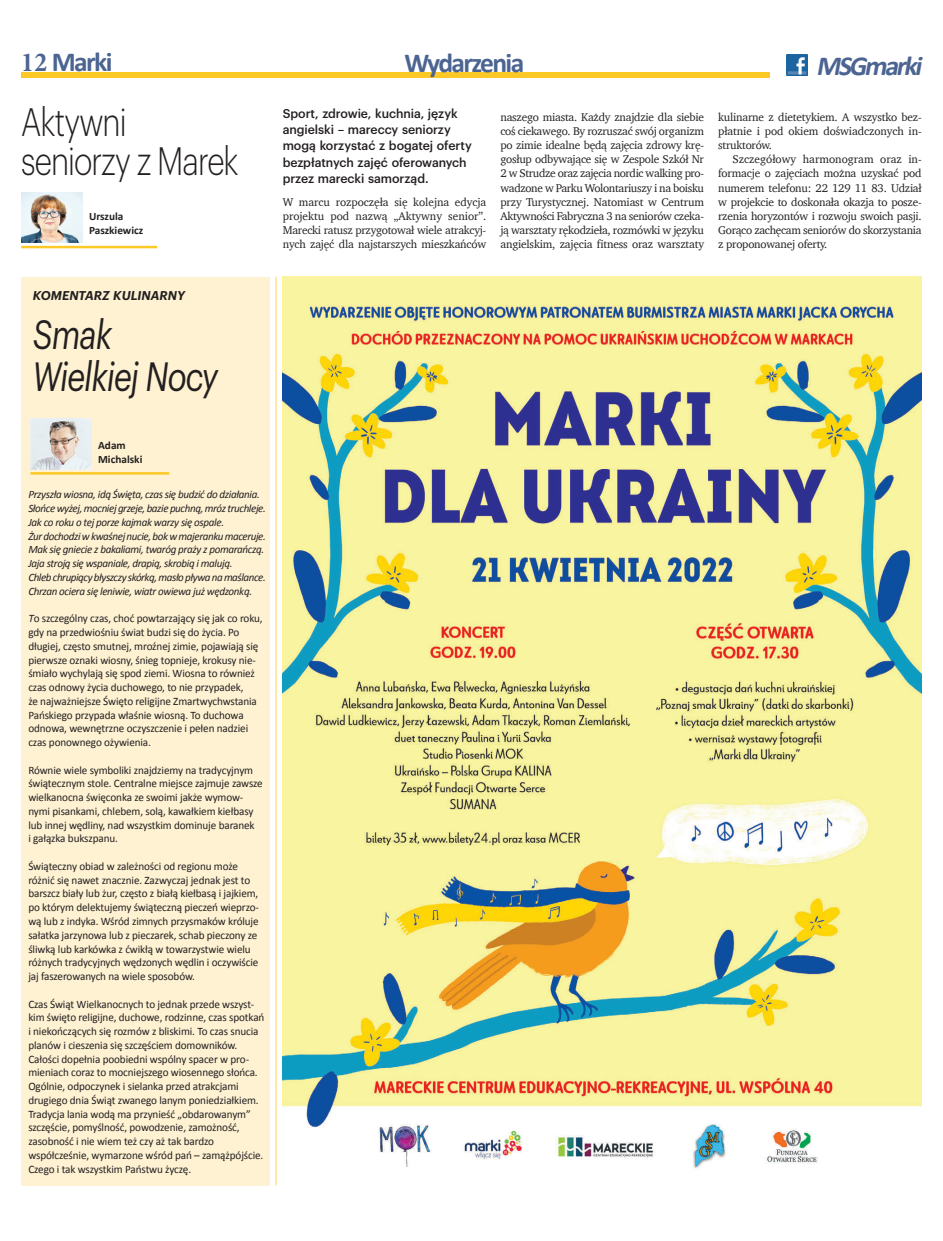
<style>
.page{position:relative;width:943px;height:1241px;background:#fff}
.page>*{position:absolute;margin:0;border:0;box-sizing:border-box;transform-origin:0 0}
.t1{font:italic 40px/42.5px "Graphik";letter-spacing:-.03em;color:#231f20;scale:.8 1}
.t2{font:300 38.75px/38.8px "Graphik";letter-spacing:-.03em;color:#231f20;scale:.8 1}
.t3{font:700 27.5px "Calibri";letter-spacing:-.06em;color:#4b6491}
.t4{font:italic 700 27.5px "Calibri";color:#4b6491}
.t5{font:500 12.5px/16.2px "Graphik";letter-spacing:-.005em;color:#231f20}
.t6{font:italic 600 12.5px "Graphik";color:#231f20}
.t7{font:11.5px/14.2px "Charter";letter-spacing:-.015em;color:#231f20;text-align:justify}
.t8{font:11.38px/13.8px "Calibri";letter-spacing:-.01em;color:#231f20}
.t9{font:italic 11.25px/13.8px "Calibri";letter-spacing:-.03em;color:#231f20}
.t10{font:700 11.25px/13.8px "Calibri";color:#231f20}
.s1{font-family:"Minion Pro";font-stretch:condensed}
.s2{font-style:italic}
</style>
<div class="page">
<div style="left:21px;top:72px;width:748px;height:6px;background:#fec927"></div>
<svg style="left:786px;top:54px;width:22px;height:22px"></svg>
<img style="left:786px;top:54px;width:21px;height:21px">
<hr style="left:276px;top:277px;width:1px;height:908px;background:#fed25c">
<div style="left:21px;top:277px;width:248px;height:908px;background:#fef2d3"></div>
<hr style="left:30px;top:472px;width:139px;height:2px;background:#fec927">
<img style="left:30px;top:418px;width:61px;height:51px">
<img style="left:283px;top:277px;width:638px;height:891px">
<img style="left:21px;top:192px;width:61px;height:51px">
<hr style="left:21px;top:246px;width:136px;height:2px;background:#fec927">
<h3 class="t3" style="left:21px;top:45px;width:93px"><span class="s1">12</span> Marki</h3>
<h3 class="t3" style="left:404px;top:45px;width:121px">Wydarzenia</h3>
<h3 class="t4" style="left:816px;top:49px;width:112px">MSGmarki</h3>
<h2 class="t2" style="left:21px;top:100px;width:273px">Aktywni seniorzy z Marek</h2>
<p class="t5" style="left:283px;top:104px;width:191px">Sport, zdrowie, kuchnia, język angielski – mareccy seniorzy mogą korzystać z bogatej oferty bezpłatnych zajęć oferowanych przez marecki samorząd.</p>
<p class="t7" style="left:283px;top:194px;width:205px">W marcu rozpoczęła się kolejna edycja projektu pod nazwą „Aktywny senior”.<br>Marecki ratusz przygotował wiele atrakcyj&shy;nych zajęć dla najstarszych mieszkańców</p>
<p class="t7" style="left:500px;top:109px;width:205px">naszego miasta. Każdy znajdzie dla siebie coś ciekawego. By rozruszać swój organizm po zimie idealne będą zajęcia zdrowy krę&shy;gosłup odbywające się w Zespole Szkół Nr 2 w Strudze oraz zajęcia nordic walking pro&shy;wadzone w Parku Wolontariuszy i na boisku przy Turystycznej. Natomiast w Centrum Aktywności Fabryczna 3 na seniorów czeka&shy;ją warsztaty rękodzieła, rozmówki w języku angielskim, zajęcia fitness oraz warsztaty</p>
<p class="t7" style="left:718px;top:109px;width:205px">kulinarne z dietetykiem. A wszystko bez&shy;płatnie i pod okiem doświadczonych in&shy;struktorów.</p>
<p class="t7" style="left:718px;top:152px;width:205px;text-indent:14px">Szczegółowy harmonogram oraz in&shy;formacje o zajęciach można uzyskać pod numerem telefonu: 22 129 11 83. Udział w projekcie to doskonała okazja to posze&shy;rzenia horyzontów i rozwoju swoich pasji.<br>Gorąco zachęcam seniorów do skorzystania z proponowanej oferty.</p>
<p class="t10" style="left:89px;top:208px;width:56px;line-height:14.1px">Urszula<br>Paszkiewicz</p>
<p class="t6" style="left:33px;top:286px;width:154px">KOMENTARZ KULINARNY</p>
<h1 class="t1" style="left:33px;top:309px;width:233px">Smak<br>Wielkiej Nocy</h1>
<p class="t10" style="left:98px;top:438px;width:46px">Adam<br>Michalski</p>
<p class="t9" style="left:28px;top:487px;width:239px">Przyszła wiosna, idą Święta, czas się budzić do działania.<br>Słońce wyżej, mocniej grzeje, bazie puchną, mróz truchleje.<br>Jak co roku o tej porze kajmak warzy się ospale.<br>Żur dochodzi w kwaśnej nucie, bok w majeranku maceruje.<br>Mak się gniecie z bakaliami, twaróg praży z pomarańczą.<br>Jaja stroją się wspaniale, drapią, skrobią i malują.<br>Chleb chrupiący błyszczy skórką, masło pływa na maślance.<br>Chrzan ociera się leniwie, wiatr owiewa już wędzonką.</p>
<p class="t8" style="left:28px;top:611px;width:236px"><span class="s2">T</span>o szczególny czas, choć powtarzający się jak co roku, gdy na przedwiośniu świat budzi się do życia. Po długiej, często smutnej, mroźnej zimie, pojawiają się pierwsze oznaki wiosny, śnieg topnieje, krokusy nie&shy;śmiało wychylają się spod ziemi. Wiosna to również czas odnowy życia duchowego, to nie przypadek,<br>że najważniejsze Święto religijne Zmartwychwstania Pańskiego przypada właśnie wiosną. To duchowa odnowa, wewnętrzne oczyszczenie i pełen nadziei czas ponownego ożywienia.</p>
<p class="t8" style="left:28px;top:762px;width:236px">Równie wiele symboliki znajdziemy na tradycyjnym świątecznym stole. Centralne miejsce zajmuje zawsze wielkanocna święconka ze swoimi jakże wymow&shy;nymi pisankami, chlebem, solą, kawałkiem kiełbasy lub innej wędliny, nad wszystkim dominuje baranek<br>i gałązka bukszpanu.</p>
<p class="t8" style="left:28px;top:858px;width:232px">Świąteczny obiad w zależności od regionu może różnić się nawet znacznie. Zazwyczaj jednak jest to barszcz biały lub żur, często z białą kiełbasą i jajkiem, po którym delektujemy świąteczną pieczeń wieprzo&shy;wą lub z indyka. Wśród zimnych przysmaków króluje sałatka jarzynowa lub z pieczarek, schab pieczony ze śliwką lub karkówka z ćwikłą w towarzystwie wielu różnych tradycyjnych wędzonych wędlin i oczywiście jaj faszerowanych na wiele sposobów.</p>
<p class="t8" style="left:28px;top:996px;width:237px">Czas Świąt Wielkanocnych to jednak przede wszyst&shy;kim święto religijne, duchowe, rodzinne, czas spotkań i niekończących się rozmów z bliskimi. To czas snucia planów i cieszenia się szczęściem domowników.<br>Całości dopełnia poobiedni wspólny spacer w pro&shy;mieniach coraz to mocniejszego wiosennego słońca.<br>Ogólnie, odpoczynek i sielanka przed atrakcjami drugiego dnia Świąt zwanego lanym poniedziałkiem.<br>Tradycja lania wodą ma przynieść „obdarowanym” szczęście, pomyślność, powodzenie, zamożność, zasobność i nie wiem też czy aż tak bardzo współcześnie, wymarzone wśród pań – zamążpójście.<br>Czego i tak wszystkim Państwu życzę.</p>
</div>
